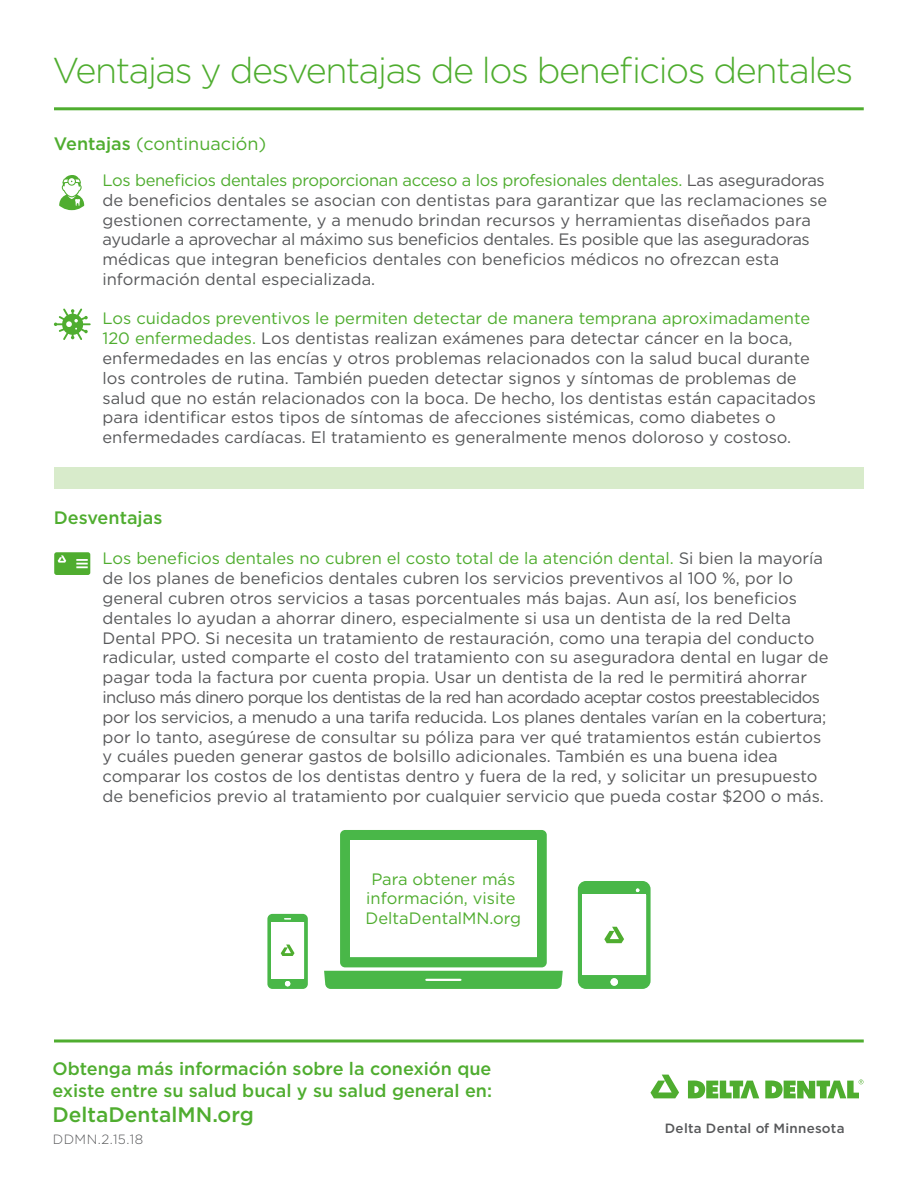
<style>
.page{position:relative;width:918px;height:1188px;background:#fff}
.page>*{position:absolute;margin:0;border:0;box-sizing:border-box;transform-origin:0 0}
.t1{font:300 36px "Gotham";letter-spacing:-.04em;color:#4fad2f}
.t2{font:500 21px "Gotham";color:#4fad2f}
.t3{font:500 18px/21.6px "Gotham";color:#4fad2f}
.t4{font:18px "Gotham";color:#4fad2f}
.t5{font:16.5px/19.8px "Gotham";color:#57585a}
.t6{font:16.5px/19.8px "Gotham";color:#4fad2f;text-align:center}
.t7{font:500 13.35px "Gotham";letter-spacing:.02em;color:#57585a}
.t8{font:300 13.35px "Gotham";letter-spacing:.03em;color:#57585a}
.s1{font-weight:500}
.s2{color:#4fad2f}
</style>
<div class="page">
<div style="left:54px;top:467px;width:810px;height:22px;background:#d8ebcb"></div>
<svg style="left:650px;top:1075px;width:29px;height:23px"></svg>
<svg style="left:688px;top:1081px;width:71px;height:18px"></svg>
<svg style="left:765px;top:1080px;width:98px;height:19px"></svg>
<hr style="left:54px;top:1039px;width:810px;height:3px;background:#4fad2f">
<hr style="left:54px;top:107px;width:810px;height:3px;background:#4fad2f">
<svg style="left:324px;top:830px;width:239px;height:159px"></svg>
<div style="left:350px;top:840px;width:187px;height:117px;background:#fff"></div>
<svg style="left:54px;top:308px;width:37px;height:32px"></svg>
<svg style="left:54px;top:552px;width:36px;height:23px"></svg>
<svg style="left:59px;top:175px;width:25px;height:35px"></svg>
<svg style="left:578px;top:881px;width:73px;height:108px"></svg>
<svg style="left:267px;top:914px;width:41px;height:75px"></svg>
<h1 class="t1" style="left:53px;top:47px;width:802px">Ventajas y desventajas de los beneficios dentales</h1>
<p class="t4" style="left:54px;top:132px;width:214px"><span class="s1">Ventajas</span> (continuación)</p>
<p class="t5" style="left:102px;top:170px;width:726px"><span class="s2">Los beneficios dentales proporcionan acceso a los profesionales dentales.</span> Las aseguradoras de beneficios dentales se asocian con dentistas para garantizar que las reclamaciones se gestionen correctamente, y a menudo brindan recursos y herramientas diseñados para ayudarle a aprovechar al máximo sus beneficios dentales. Es posible que las aseguradoras médicas que integran beneficios dentales con beneficios médicos no ofrezcan esta información dental especializada.</p>
<p class="t5" style="left:102px;top:308px;width:715px"><span class="s2">Los cuidados preventivos le permiten detectar de manera temprana aproximadamente 120 enfermedades.</span> Los dentistas realizan exámenes para detectar cáncer en la boca, enfermedades en las encías y otros problemas relacionados con la salud bucal durante los controles de rutina. También pueden detectar signos y síntomas de problemas de salud que no están relacionados con la boca. De hecho, los dentistas están capacitados para identificar estos tipos de síntomas de afecciones sistémicas, como diabetes o enfermedades cardíacas. El tratamiento es generalmente menos doloroso y costoso.</p>
<p class="t3" style="left:54px;top:507px;width:110px">Desventajas</p>
<p class="t5" style="left:102px;top:548px;width:728px"><span class="s2">Los beneficios dentales no cubren el costo total de la atención dental.</span> Si bien la mayoría de los planes de beneficios dentales cubren los servicios preventivos al 100 %, por lo general cubren otros servicios a tasas porcentuales más bajas. Aun así, los beneficios dentales lo ayudan a ahorrar dinero, especialmente si usa un dentista de la red Delta Dental PPO. Si necesita un tratamiento de restauración, como una terapia del conducto radicular, usted comparte el costo del tratamiento con su aseguradora dental en lugar de pagar toda la factura por cuenta propia. Usar un dentista de la red le permitirá ahorrar incluso más dinero porque los dentistas de la red han acordado aceptar costos preestablecidos por los servicios, a menudo a una tarifa reducida. Los planes dentales varían en la cobertura; por lo tanto, asegúrese de consultar su póliza para ver qué tratamientos están cubiertos y cuáles pueden generar gastos de bolsillo adicionales. También es una buena idea comparar los costos de los dentistas dentro y fuera de la red, y solicitar un presupuesto de beneficios previo al tratamiento por cualquier servicio que pueda costar $200 o más.</p>
<p class="t6" style="left:366px;top:869px;width:157px">Para obtener más información, visite<br>DeltaDentalMN.org</p>
<p class="t3" style="left:52px;top:1058px;width:441px">Obtenga más información sobre la conexión que existe entre su salud bucal y su salud general en:</p>
<p class="t2" style="left:52px;top:1101px;width:203px">DeltaDentalMN.org</p>
<p class="t8" style="left:53px;top:1131px;width:92px">DDMN.2.15.18</p>
<p class="t7" style="left:665px;top:1119px;width:181px">Delta Dental of Minnesota</p>
</div>
